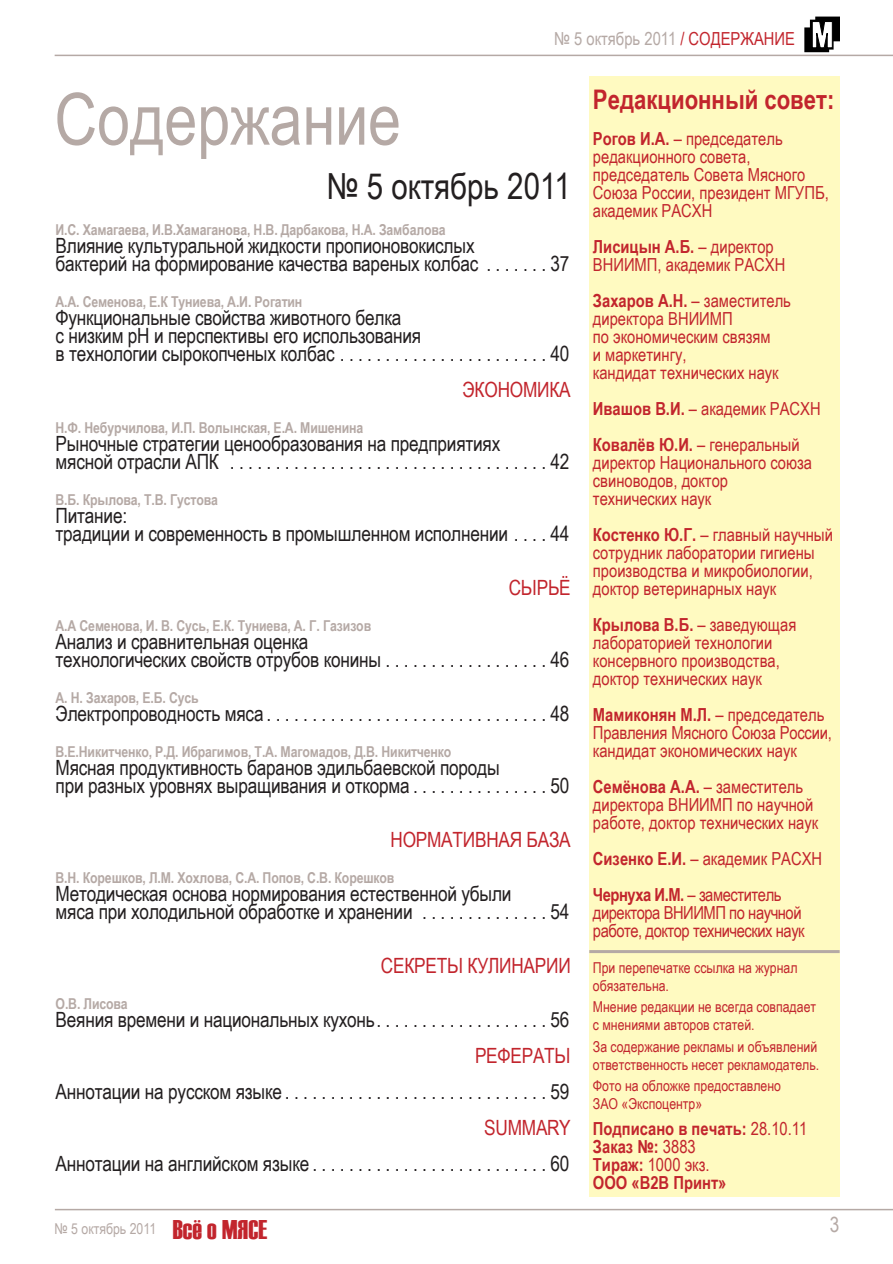
<style>
.page{position:relative;width:893px;height:1264px;background:#fff}
.page>*{position:absolute;margin:0;border:0;box-sizing:border-box;transform-origin:0 0}
.t1{font:72px "Arial Narrow";color:#b5a9a5}
.t2{font:36px "Arial Narrow";color:#231f20}
.t3{font:700 27px "Arial Narrow";color:#c2252d}
.t4{font:27px "Haettenschweiler";color:#c2252d}
.t5{font:21px/18px "Arial Narrow";letter-spacing:-.01em;color:#231f20}
.t6{font:21px "Arial Narrow";letter-spacing:-.01em;color:#c2252d}
.t7{font:21px "Arial Narrow";color:#b5a9a5}
.t8{font:18px/18px "Arial Narrow";color:#c2252d}
.t9{font:700 18px/18px "Arial Narrow";color:#c2252d}
.t10{font:18px/18px "Arial Narrow";letter-spacing:-.025em;color:#c2252d}
.t11{font:18px "Arial Narrow";color:#b5a9a5}
.t12{font:700 15px "Arial Narrow";letter-spacing:-.01em;color:#b5a9a5}
.t13{font:15px/18px "Arial Narrow";color:#c2252d}
.t14{font:15px "Arial Narrow";color:#b5a9a5}
.s1{color:#c2252d}
.s2{font-weight:700}
.s3{font-weight:400}
</style>
<div class="page">
<hr style="left:55px;top:55px;width:837px;height:1px;background:#b5a9a5">
<hr style="left:55px;top:1208px;width:837px;height:2px;background:#b5a9a5">
<div style="left:805px;top:29px;width:22px;height:22px;background:#000"></div>
<div style="left:804px;top:27px;width:25px;height:25px;border:3px solid #000"></div>
<svg style="left:832px;top:21px;width:3px;height:16px"></svg>
<div style="left:815px;top:17px;width:24px;height:24px;border:3px solid #000"></div>
<div style="left:809px;top:20px;width:13px;height:9px;border:3px solid #000"></div>
<div style="left:821px;top:40px;width:12px;height:10px;border:3px solid #000"></div>
<svg style="left:811px;top:21px;width:21px;height:27px"></svg>
<div style="left:590px;top:76px;width:250px;height:1120px;background:#fffac1"></div>
<hr style="left:589px;top:950px;width:250px;height:3px;background:#b5a9a5">
<p class="t11" style="left:554px;top:28px;width:242px">№ 5 ОКТЯБРЬ 2011 <span class="s1">/ СОДЕРЖАНИЕ</span></p>
<h1 class="t1" style="left:55px;top:77px;width:348px">СОДЕРЖАНИЕ</h1>
<h2 class="t2" style="left:327px;top:165px;width:245px">№ 5 ОКТЯБРЬ 2011</h2>
<p class="t12" style="left:56px;top:221px;width:391px">И.С. Хамагаева, И.В.Хамаганова, Н.В. Дарбакова, Н.А. Замбалова</p>
<p class="t5" style="left:56px;top:236px;width:515px">ВЛИЯНИЕ КУЛЬТУРАЛЬНОЙ ЖИДКОСТИ ПРОПИОНОВОКИСЛЫХ<br>БАКТЕРИЙ НА ФОРМИРОВАНИЕ КАЧЕСТВА ВАРЕНЫХ КОЛБАС . . . . . . . 37</p>
<p class="t12" style="left:56px;top:293px;width:248px">А.А. Семенова, Е.К Туниева, А.И. Рогатин</p>
<p class="t5" style="left:56px;top:308px;width:515px">ФУНКЦИОНАЛЬНЫЕ СВОЙСТВА ЖИВОТНОГО БЕЛКА<br>С НИЗКИМ РH И ПЕРСПЕКТИВЫ ЕГО ИСПОЛЬЗОВАНИЯ<br>В ТЕХНОЛОГИИ СЫРОКОПЧЕНЫХ КОЛБАС . . . . . . . . . . . . . . . . . . . . . . . 40</p>
<p class="t6" style="left:462px;top:377px;width:110px">ЭКОНОМИКА</p>
<p class="t12" style="left:56px;top:419px;width:309px">Н.Ф. Небурчилова, И.П. Волынская, Е.А. Мишенина</p>
<p class="t5" style="left:56px;top:434px;width:515px">РЫНОЧНЫЕ СТРАТЕГИИ ЦЕНООБРАЗОВАНИЯ НА ПРЕДПРИЯТИЯХ<br>МЯСНОЙ ОТРАСЛИ АПК . . . . . . . . . . . . . . . . . . . . . . . . . . . . . . . . . . . 42</p>
<p class="t12" style="left:56px;top:491px;width:164px">В.Б. Крылова, Т.В. Густова</p>
<p class="t5" style="left:56px;top:506px;width:515px">ПИТАНИЕ:<br>ТРАДИЦИИ И СОВРЕМЕННОСТЬ В ПРОМЫШЛЕННОМ ИСПОЛНЕНИИ . . . . 44</p>
<p class="t6" style="left:508px;top:575px;width:63px">СЫРЬЁ</p>
<p class="t12" style="left:56px;top:617px;width:317px">А.А Семенова, И. В. Сусь, Е.К. Туниева, А. Г. Газизов</p>
<p class="t5" style="left:56px;top:632px;width:515px">АНАЛИЗ И СРАВНИТЕЛЬНАЯ ОЦЕНКА<br>ТЕХНОЛОГИЧЕСКИХ СВОЙСТВ ОТРУБОВ КОНИНЫ . . . . . . . . . . . . . . . . . . 46</p>
<p class="t12" style="left:56px;top:689px;width:145px">А. Н. Захаров, Е.Б. Сусь</p>
<p class="t5" style="left:56px;top:704px;width:515px">ЭЛЕКТРОПРОВОДНОСТЬ МЯСА . . . . . . . . . . . . . . . . . . . . . . . . . . . . . . . 48</p>
<p class="t12" style="left:56px;top:743px;width:397px">В.Е.Никитченко, Р.Д. Ибрагимов, Т.А. Магомадов, Д.В. Никитченко</p>
<p class="t5" style="left:56px;top:758px;width:515px">МЯСНАЯ ПРОДУКТИВНОСТЬ БАРАНОВ ЭДИЛЬБАЕВСКОЙ ПОРОДЫ<br>ПРИ РАЗНЫХ УРОВНЯХ ВЫРАЩИВАНИЯ И ОТКОРМА . . . . . . . . . . . . . . . 50</p>
<p class="t6" style="left:390px;top:827px;width:182px">НОРМАТИВНАЯ БАЗА</p>
<p class="t12" style="left:56px;top:869px;width:340px">В.Н. Корешков, Л.М. Хохлова, С.А. Попов, С.В. Корешков</p>
<p class="t5" style="left:56px;top:884px;width:515px">МЕТОДИЧЕСКАЯ ОСНОВА НОРМИРОВАНИЯ ЕСТЕСТВЕННОЙ УБЫЛИ<br>МЯСА ПРИ ХОЛОДИЛЬНОЙ ОБРАБОТКЕ И ХРАНЕНИИ . . . . . . . . . . . . . . 54</p>
<p class="t6" style="left:381px;top:953px;width:191px">СЕКРЕТЫ КУЛИНАРИИ</p>
<p class="t12" style="left:56px;top:995px;width:74px">О.В. Лисова</p>
<p class="t5" style="left:56px;top:1010px;width:515px">ВЕЯНИЯ ВРЕМЕНИ И НАЦИОНАЛЬНЫХ КУХОНЬ. . . . . . . . . . . . . . . . . . . 56</p>
<p class="t6" style="left:475px;top:1043px;width:97px">РЕФЕРАТЫ</p>
<p class="t5" style="left:56px;top:1082px;width:515px">АННОТАЦИИ НА РУССКОМ ЯЗЫКЕ . . . . . . . . . . . . . . . . . . . . . . . . . . . . . 59</p>
<p class="t6" style="left:484px;top:1115px;width:88px">SUMMARY</p>
<p class="t5" style="left:56px;top:1154px;width:515px">АННОТАЦИИ НА АНГЛИЙСКОМ ЯЗЫКЕ . . . . . . . . . . . . . . . . . . . . . . . . . . 60</p>
<p class="t3" style="left:593px;top:83px;width:243px">Редакционный совет:</p>
<p class="t8" style="left:593px;top:129px;width:237px"><span class="s2">Рогов И.А.</span> – ПРЕДСЕДАТЕЛЬ<br>РЕДАКЦИОННОГО СОВЕТА,<br>ПРЕДСЕДАТЕЛЬ СОВЕТА МЯСНОГО<br>СОЮЗА РОССИИ, ПРЕЗИДЕНТ МГУПБ,<br>АКАДЕМИК РАСХН</p>
<p class="t8" style="left:593px;top:237px;width:194px"><span class="s2">Лисицын А.Б.</span> – ДИРЕКТОР<br>ВНИИМП, АКАДЕМИК РАСХН</p>
<p class="t8" style="left:593px;top:291px;width:199px"><span class="s2">Захаров А.Н.</span> – ЗАМЕСТИТЕЛЬ<br>ДИРЕКТОРА ВНИИМП<br>ПО ЭКОНОМИЧЕСКИМ СВЯЗЯМ<br>И МАРКЕТИНГУ,<br>КАНДИДАТ ТЕХНИЧЕСКИХ НАУК</p>
<p class="t8" style="left:593px;top:390px;width:229px;line-height:36px"><span class="s2">Ивашов В.И.</span> – АКАДЕМИК РАСХН<br><span class="s2">Ковалёв Ю.И.</span> – ГЕНЕРАЛЬНЫЙ</p>
<p class="t8" style="left:593px;top:453px;width:221px">ДИРЕКТОР НАЦИОНАЛЬНОГО СОЮЗА<br>СВИНОВОДОВ, ДОКТОР<br>ТЕХНИЧЕСКИХ НАУК</p>
<p class="t8" style="left:593px;top:525px;width:242px"><span class="s2">Костенко Ю.Г.</span> – ГЛАВНЫЙ НАУЧНЫЙ<br>СОТРУДНИК ЛАБОРАТОРИИ ГИГИЕНЫ<br>ПРОИЗВОДСТВА И МИКРОБИОЛОГИИ,<br>ДОКТОР ВЕТЕРИНАРНЫХ НАУК</p>
<p class="t8" style="left:593px;top:615px;width:205px"><span class="s2">Крылова В.Б.</span> – ЗАВЕДУЮЩАЯ<br>ЛАБОРАТОРИЕЙ ТЕХНОЛОГИИ<br>КОНСЕРВНОГО ПРОИЗВОДСТВА,<br>ДОКТОР ТЕХНИЧЕСКИХ НАУК</p>
<p class="t8" style="left:593px;top:705px;width:240px"><span class="s2">Мамиконян М.Л.</span> – ПРЕДСЕДАТЕЛЬ<br>ПРАВЛЕНИЯ МЯСНОГО СОЮЗА РОССИИ,<br>КАНДИДАТ ЭКОНОМИЧЕСКИХ НАУК</p>
<p class="t8" style="left:593px;top:777px;width:227px"><span class="s2">Семёнова А.А.</span> – ЗАМЕСТИТЕЛЬ<br>ДИРЕКТОРА ВНИИМП ПО НАУЧНОЙ<br>РАБОТЕ, ДОКТОР ТЕХНИЧЕСКИХ НАУК</p>
<p class="t8" style="left:593px;top:840px;width:231px;line-height:36px"><span class="s2">Сизенко Е.И.</span> – АКАДЕМИК РАСХН<br><span class="s2">Чернуха И.М.</span> – ЗАМЕСТИТЕЛЬ</p>
<p class="t10" style="left:593px;top:903px;width:213px">ДИРЕКТОРА ВНИИМП ПО НАУЧНОЙ<br>РАБОТЕ, ДОКТОР ТЕХНИЧЕСКИХ НАУК</p>
<p class="t13" style="left:593px;top:958px;width:206px">ПРИ ПЕРЕПЕЧАТКЕ ССЫЛКА НА ЖУРНАЛ<br>ОБЯЗАТЕЛЬНА.</p>
<p class="t13" style="left:593px;top:997px;width:225px">МНЕНИЕ РЕДАКЦИИ НЕ ВСЕГДА СОВПАДАЕТ<br>С МНЕНИЯМИ АВТОРОВ СТАТЕЙ.</p>
<p class="t13" style="left:593px;top:1038px;width:228px">ЗА СОДЕРЖАНИЕ РЕКЛАМЫ И ОБЪЯВЛЕНИЙ<br>ОТВЕТСТВЕННОСТЬ НЕСЕТ РЕКЛАМОДАТЕЛЬ.</p>
<p class="t13" style="left:593px;top:1077px;width:190px">ФОТО НА ОБЛОЖКЕ ПРЕДОСТАВЛЕНО<br>ЗАО «ЭКСПОЦЕНТР»</p>
<p class="t9" style="left:593px;top:1119px;width:216px">Подписано в печать: <span class="s3">28.10.11<br></span>Заказ №: <span class="s3">3883<br></span>Тираж: <span class="s3">1000 ЭКЗ.<br></span>ООО «В2В Принт»</p>
<p class="t14" style="left:55px;top:1220px;width:103px">№ 5 ОКТЯБРЬ 2011</p>
<p class="t7" style="left:829px;top:1212px;width:11px">3</p>
<p class="t4" style="left:173px;top:1215px;width:96px">Всё о МЯСЕ</p>
</div>
